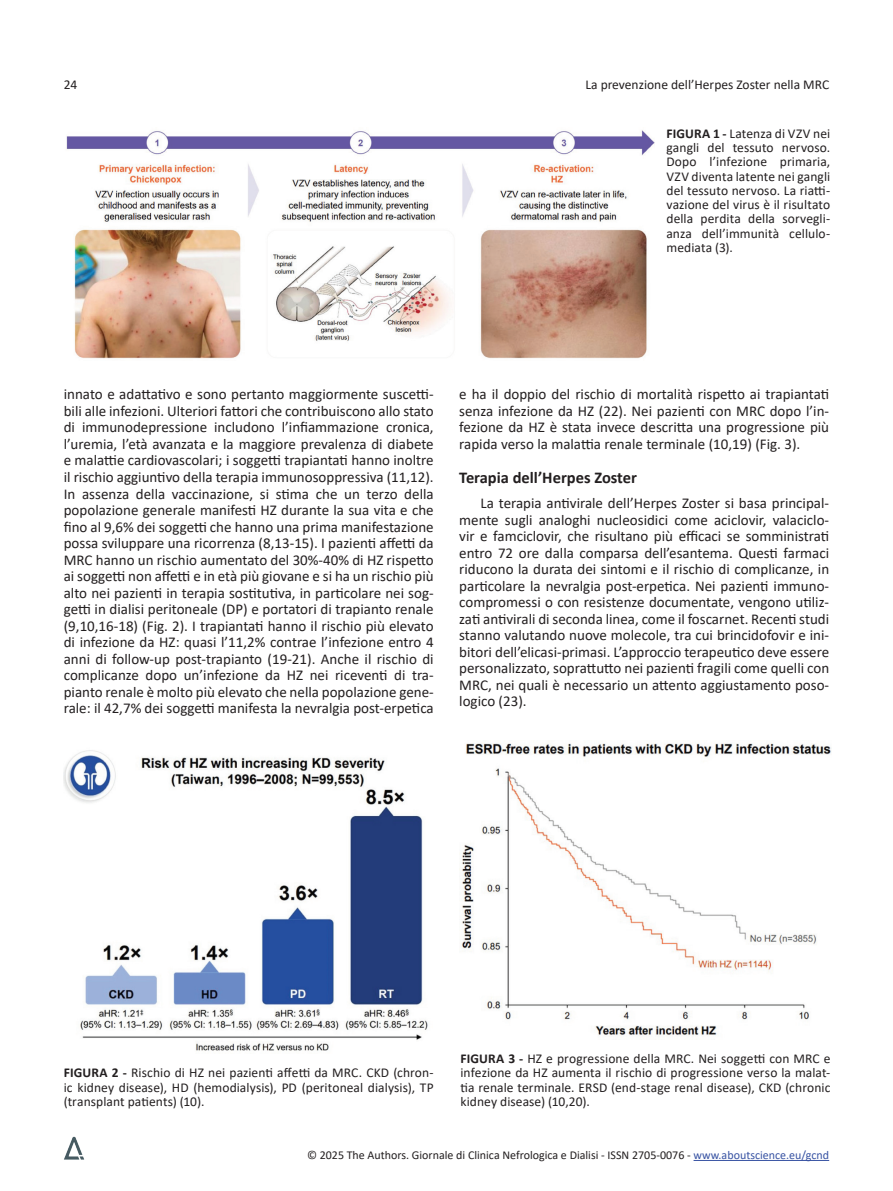
<style>
.page{position:relative;width:893px;height:1191px;background:#fff}
.page>*{position:absolute;margin:0;border:0;box-sizing:border-box;transform-origin:0 0}
.t1{font:700 16.5px "Calibri";color:#231f20}
.t2{font:15px/16.5px "Calibri";color:#231f20;text-align:justify}
.t3{font:13.5px/14.2px "Calibri";letter-spacing:.005em;color:#231f20;text-align:justify}
.t4{font:12px "Calibri";color:#231f20}
.s1{font-weight:700}
.s2{color:#3853a3}
</style>
<div class="page">
<hr style="left:694px;top:1160px;width:135px;height:1px;background:#3853a3">
<img style="left:64px;top:1136px;width:21px;height:24px">
<img style="left:64px;top:750px;width:364px;height:301px">
<img style="left:459px;top:743px;width:372px;height:294px">
<img style="left:66px;top:130px;width:588px;height:229px">
<p class="t3" style="left:64px;top:77px;width:15px">24</p>
<p class="t3" style="left:585px;top:77px;width:245px">La prevenzione dell’Herpes Zoster nella MRC</p>
<p class="t3" style="left:666px;top:126px;width:165px"><span class="s1">FIGURA 1 -</span> Latenza di VZV nei gangli del tessuto nervoso.<br>Dopo l’infezione primaria, VZV diventa latente nei gangli del tessuto nervoso. La riatti&shy;vazione del virus è il risultato della perdita della sorvegli&shy;anza dell’immunità cellulo&shy;mediata (3).</p>
<p class="t2" style="left:64px;top:386px;width:371px">innato e adattativo e sono pertanto maggiormente suscetti&shy;bili alle infezioni. Ulteriori fattori che contribuiscono allo stato di immunodepressione includono l’infiammazione cronica, l’uremia, l’età avanzata e la maggiore prevalenza di diabete e malattie cardiovascolari; i soggetti trapiantati hanno inoltre il rischio aggiuntivo della terapia immunosoppressiva (11,12).<br>In assenza della vaccinazione, si stima che un terzo della popolazione generale manifesti HZ durante la sua vita e che fino al 9,6% dei soggetti che hanno una prima manifestazione possa sviluppare una ricorrenza (8,13-15). I pazienti affetti da MRC hanno un rischio aumentato del 30%-40% di HZ rispetto ai soggetti non affetti e in età più giovane e si ha un rischio più alto nei pazienti in terapia sostitutiva, in particolare nei sog&shy;getti in dialisi peritoneale (DP) e portatori di trapianto renale (9,10,16-18) (Fig. 2). I trapiantati hanno il rischio più elevato di infezione da HZ: quasi l’11,2% contrae l’infezione entro 4 anni di follow-up post-trapianto (19-21). Anche il rischio di complicanze dopo un’infezione da HZ nei riceventi di tra&shy;pianto renale è molto più elevato che nella popolazione gene&shy;rale: il 42,7% dei soggetti manifesta la nevralgia post-erpetica</p>
<p class="t2" style="left:459px;top:386px;width:371px">e ha il doppio del rischio di mortalità rispetto ai trapiantati senza infezione da HZ (22). Nei pazienti con MRC dopo l’in&shy;fezione da HZ è stata invece descritta una progressione più rapida verso la malattia renale terminale (10,19) (Fig. 3).</p>
<p class="t1" style="left:459px;top:466px;width:179px">Terapia dell’Herpes Zoster</p>
<p class="t2" style="left:459px;top:494px;width:371px;text-indent:21px">La terapia antivirale dell’Herpes Zoster si basa principal&shy;mente sugli analoghi nucleosidici come aciclovir, valaciclo&shy;vir e famciclovir, che risultano più efficaci se somministrati entro 72 ore dalla comparsa dell’esantema. Questi farmaci riducono la durata dei sintomi e il rischio di complicanze, in particolare la nevralgia post-erpetica. Nei pazienti immuno&shy;compromessi o con resistenze documentate, vengono utiliz&shy;zati antivirali di seconda linea, come il foscarnet. Recenti studi stanno valutando nuove molecole, tra cui brincidofovir e ini&shy;bitori dell’elicasi-primasi. L’approccio terapeutico deve essere personalizzato, soprattutto nei pazienti fragili come quelli con MRC, nei quali è necessario un attento aggiustamento poso&shy;logico (23).</p>
<p class="t3" style="left:64px;top:1065px;width:371px"><span class="s1">FIGURA 2 -</span> Rischio di HZ nei pazienti affetti da MRC. CKD (chron&shy;ic kidney disease), HD (hemodialysis), PD (peritoneal dialysis), TP (transplant patients) (10).</p>
<p class="t3" style="left:460px;top:1051px;width:371px"><span class="s1">FIGURA 3 -</span> HZ e progressione della MRC. Nei soggetti con MRC e infezione da HZ aumenta il rischio di progressione verso la malat&shy;tia renale terminale. ERSD (end-stage renal disease), CKD (chronic kidney disease) (10,20).</p>
<p class="t4" style="left:307px;top:1146px;width:524px">© 2025 The Authors. Giornale di Clinica Nefrologica e Dialisi - ISSN 2705-0076 - <span class="s2">www.aboutscience.eu/gcnd</span></p>
</div>
